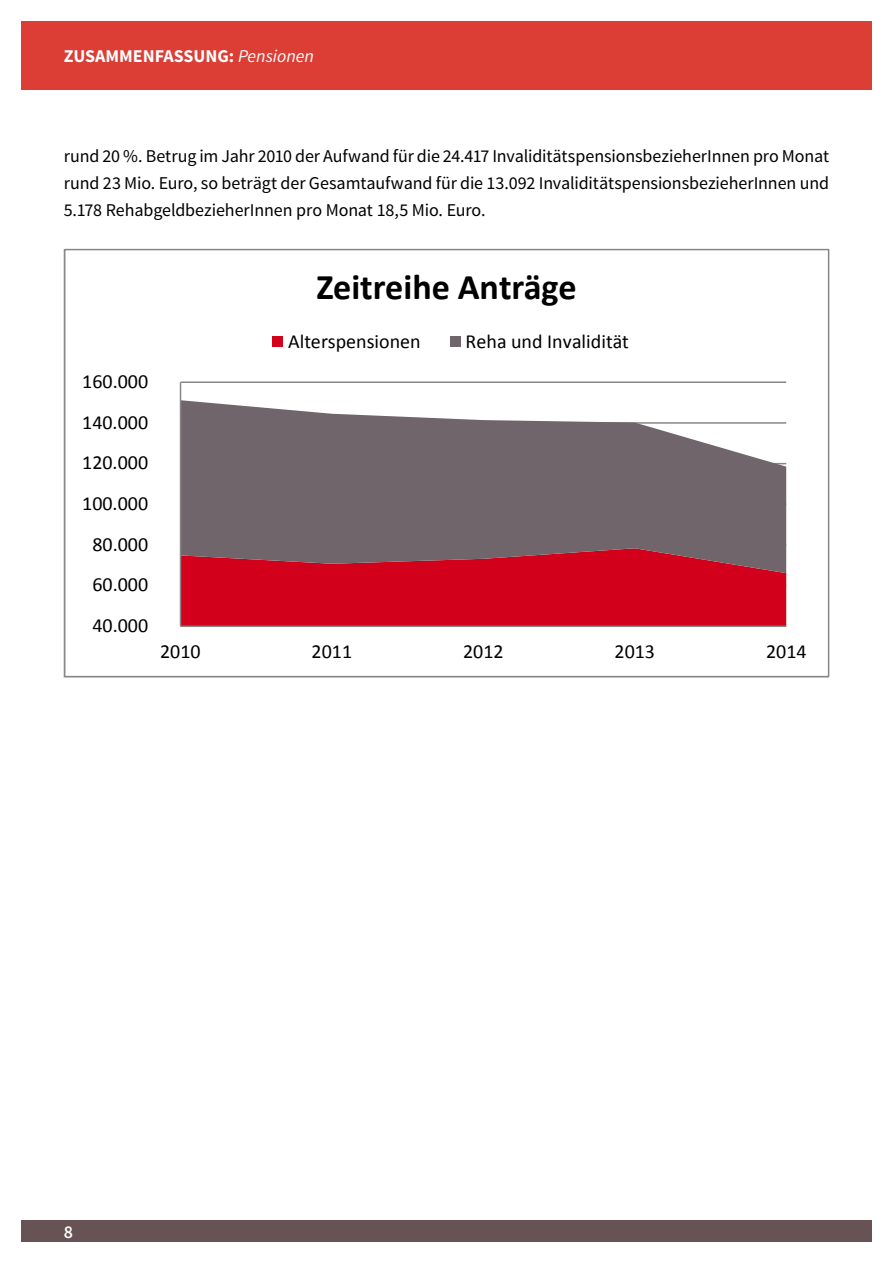
<style>
.page{position:relative;width:893px;height:1263px;background:#fff}
.page>*{position:absolute;margin:0;border:0;box-sizing:border-box;transform-origin:0 0}
.t1{font:700 36.15px "Calibri";color:#000}
.t2{font:19.95px "Calibri";color:#000}
.Fliesstext{font:18px/27px "Source Sans Pro";letter-spacing:-.01em;color:#000;text-align:justify}
.t3{font:700 18px "Source Sans Pro";color:#fff}
.t4{font:600 18px "Source Sans Pro";color:#fff}
.s1{font-weight:400;font-style:italic}
</style>
<div class="page">
<div style="left:21px;top:21px;width:851px;height:68px;background:#dc3d35"></div>
<div style="left:21px;top:1220px;width:851px;height:22px;background:#675255"></div>
<hr style="left:180px;top:381px;width:606px;height:2px;background:#868686">
<div style="left:181px;top:573px;width:605px;height:52px;background:#d2001a"></div>
<svg style="left:181px;top:400px;width:605px;height:173px;background:#897077"></svg>
<hr style="left:180px;top:382px;width:1px;height:244px;background:#868686">
<hr style="left:180px;top:625px;width:606px;height:2px;background:#868686">
<div style="left:272px;top:336px;width:11px;height:11px;background:#d2001a"></div>
<div style="left:450px;top:336px;width:11px;height:11px;background:#6f656b"></div>
<div style="left:64px;top:249px;width:765px;height:428px;border:2px solid #868686"></div>
<p class="t3" style="left:64px;top:44px;width:252px">ZUSAMMENFASSUNG: <span class="s1">Pensionen</span></p>
<p class="Fliesstext" style="left:64px;top:143px;width:767px">rund 20 %. Betrug im Jahr 2010 der Aufwand für die 24.417 InvaliditätspensionsbezieherInnen pro Monat rund 23 Mio. Euro, so beträgt der Gesamtaufwand für die 13.092 InvaliditätspensionsbezieherInnen und 5.178 RehabgeldbezieherInnen pro Monat 18,5 Mio. Euro.</p>
<p class="t2" style="left:82px;top:369px;width:68px">160.000</p>
<p class="t2" style="left:82px;top:409px;width:68px">140.000</p>
<p class="t2" style="left:82px;top:450px;width:68px">120.000</p>
<p class="t2" style="left:82px;top:491px;width:68px">100.000</p>
<p class="t2" style="left:92px;top:531px;width:57px">80.000</p>
<p class="t2" style="left:92px;top:572px;width:57px">60.000</p>
<p class="t2" style="left:92px;top:613px;width:57px">40.000</p>
<p class="t1" style="left:317px;top:264px;width:262px">Zeitreihe Anträge</p>
<p class="t2" style="left:288px;top:328px;width:134px">Alterspensionen</p>
<p class="t2" style="left:466px;top:328px;width:165px">Reha und Invalidität</p>
<p class="t2" style="left:160px;top:639px;width:42px">2010</p>
<p class="t2" style="left:312px;top:639px;width:42px">2011</p>
<p class="t2" style="left:463px;top:639px;width:42px">2012</p>
<p class="t2" style="left:615px;top:639px;width:42px">2013</p>
<p class="t2" style="left:766px;top:639px;width:42px">2014</p>
<p class="t4" style="left:64px;top:1220px;width:11px">8</p>
</div>
